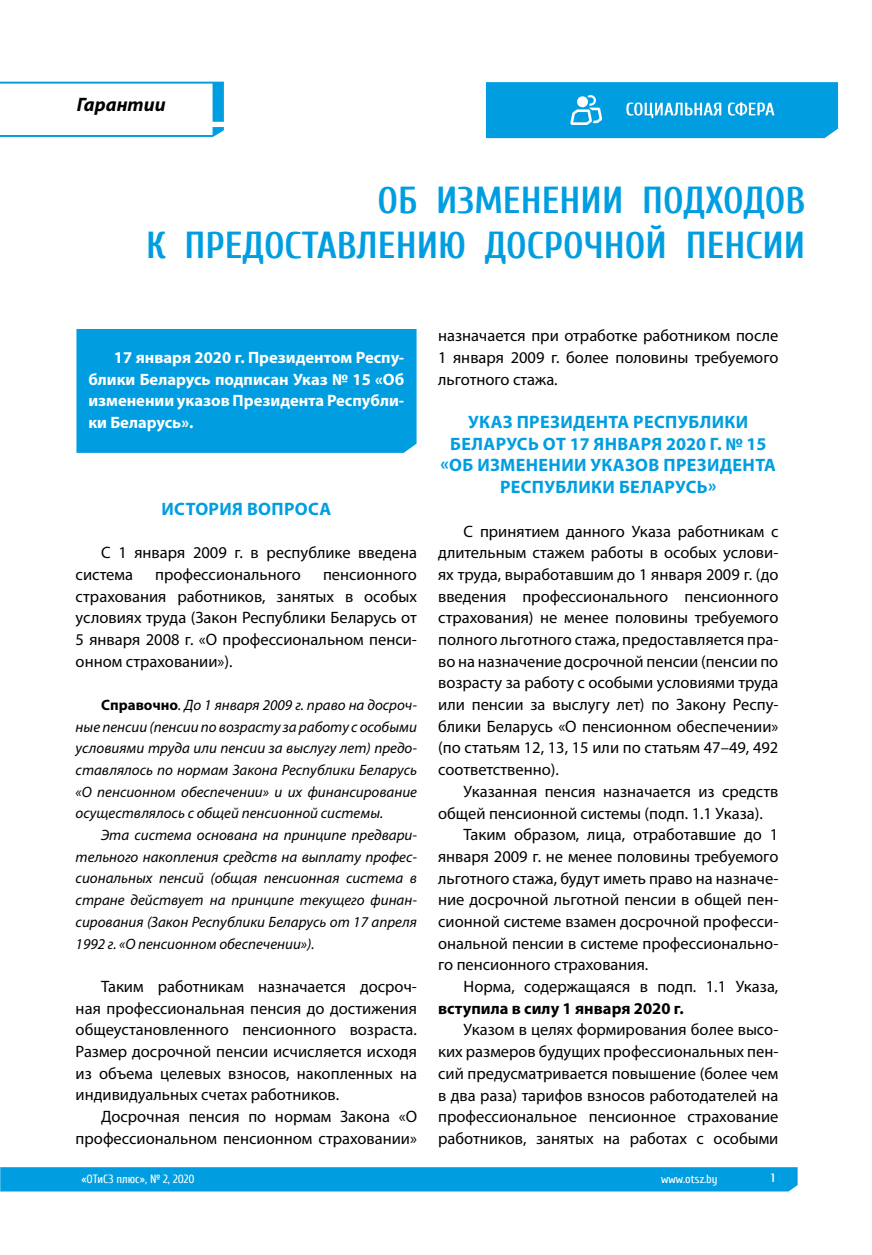
<style>
.page{position:relative;width:872px;height:1255px;background:#fff}
.page>*{position:absolute;margin:0;border:0;box-sizing:border-box;transform-origin:0 0}
.t1{font:700 37.5px/45px "Cuprum";color:#009ee0;text-align:right}
.t2{font:italic 700 19.5px "Myriad Pro";color:#000}
.t3{font:700 18px/21.6px "Myriad Pro";letter-spacing:.02em;color:#009ee0;text-align:center}
.t4{font:16.5px/21.8px "Myriad Pro";color:#000;text-align:justify}
.t5{font:700 16.5px/21.8px "Myriad Pro";color:#fff;text-align:justify}
.t6{font:700 16.5px "Myriad Pro";color:#000}
.t7{font:italic 15px/21.6px "Myriad Pro";color:#000;text-align:justify}
.t8{font:12px "Cuprum";color:#fff}
.t9{font:700 12px "Cuprum";color:#fff}
.s1{font-weight:700;font-style:normal}
</style>
<div class="page">
<div style="left:0;top:1167px;width:797px;height:24px;background:#009ee0"></div>
<div style="left:76px;top:329px;width:340px;height:124px;background:#009ee0"></div>
<svg style="left:486px;top:82px;width:352px;height:56px"></svg>
<svg style="left:0;top:82px;width:224px;height:55px"></svg>
<p class="t2" style="left:77px;top:91px;width:90px">Гарантии</p>
<h1 class="t1" style="left:146px;top:178px;width:660px">ОБ ИЗМЕНЕНИИ ПОДХОДОВ<br>К ПРЕДОСТАВЛЕНИЮ ДОСРОЧНОЙ ПЕНСИИ</h1>
<p class="t5" style="left:88px;top:346px;width:317px;text-indent:26px">17 января 2020 г. Президентом Респу&shy;блики Беларусь подписан Указ № 15 «Об изменении указов Президента Республи&shy;ки Беларусь».</p>
<p class="t3" style="left:161px;top:497px;width:171px">ИСТОРИЯ ВОПРОСА</p>
<p class="t4" style="left:76px;top:541px;width:343px;text-indent:26px">С 1 января 2009 г. в республике введена система</p>
<p class="t4" style="left:155px;top:563px;width:147px">профессионального</p>
<p class="t4" style="left:76px;top:563px;width:343px;text-indent:247px">пенсионного страхования работников, занятых в особых условиях труда (Закон Республики Беларусь от 5 января 2008 г. «О профессиональном пенси&shy;онном страховании»).</p>
<p class="t7" style="left:76px;top:694px;width:343px;text-indent:26px"><span class="s1">Справочно</span>. До 1 января 2009 г. право на досроч&shy;ные пенсии (пенсии по возрасту за работу с особыми условиями труда или пенсии за выслугу лет) предо&shy;ставлялось по нормам Закона Республики Беларусь «О пенсионном обеспечении» и их финансирование осуществлялось с общей пенсионной системы.</p>
<p class="t7" style="left:76px;top:824px;width:343px;text-indent:26px">Эта система основана на принципе предвари&shy;тельного накопления средств на выплату профес&shy;сиональных пенсий (общая пенсионная система в стране действует на принципе текущего финан&shy;сирования (Закон Республики Беларусь от 17 апреля 1992 г. «О пенсионном обеспечении»).</p>
<p class="t4" style="left:76px;top:975px;width:343px;text-indent:26px">Таким работникам назначается досроч&shy;ная профессиональная пенсия до достижения общеустановленного пенсионного возраста.<br>Размер досрочной пенсии исчисляется исходя из объема целевых взносов, накопленных на индивидуальных счетах работников.</p>
<p class="t4" style="left:76px;top:1105px;width:343px;text-align:right">Досрочная пенсия по нормам Закона «О профессиональном пенсионном страховании»</p>
<p class="t4" style="left:438px;top:325px;width:342px">назначается при отработке работником после 1 января 2009 г. более половины требуемого льготного стажа.</p>
<p class="t3" style="left:440px;top:410px;width:337px">УКАЗ ПРЕЗИДЕНТА РЕСПУБЛИКИ<br>БЕЛАРУСЬ ОТ 17 ЯНВАРЯ 2020 Г. № 15 «ОБ ИЗМЕНЕНИИ УКАЗОВ ПРЕЗИДЕНТА<br>РЕСПУБЛИКИ БЕЛАРУСЬ»</p>
<p class="t4" style="left:438px;top:520px;width:342px;text-indent:26px">С принятием данного Указа работникам с длительным стажем работы в особых услови&shy;ях труда, выработавшим до 1 января 2009 г. (до введения профессионального пенсионного страхования) не менее половины требуемого полного льготного стажа, предоставляется пра&shy;во на назначение досрочной пенсии (пенсии по возрасту за работу с особыми условиями труда или пенсии за выслугу лет) по Закону Респу&shy;блики Беларусь «О пенсионном обеспечении» (по статьям 12, 13, 15 или по статьям 47–49, 492 соответственно).</p>
<p class="t4" style="left:463px;top:780px;width:316px">Указанная пенсия назначается из средств</p>
<p class="t4" style="left:438px;top:801px;width:326px">общей пенсионной системы (подп. 1.1 Указа).</p>
<p class="t4" style="left:463px;top:823px;width:316px">Таким образом, лица, отработавшие до 1</p>
<p class="t4" style="left:438px;top:845px;width:342px">января 2009 г. не менее половины требуемого</p>
<p class="t4" style="left:438px;top:866px;width:342px">льготного стажа, будут иметь право на назначе-</p>
<p class="t4" style="left:438px;top:888px;width:342px">ние досрочной льготной пенсии в общей пен-</p>
<p class="t4" style="left:438px;top:910px;width:342px">сионной системе взамен досрочной професси-</p>
<p class="t4" style="left:438px;top:932px;width:342px">ональной пенсии в системе профессионально-</p>
<p class="t4" style="left:438px;top:953px;width:212px">го пенсионного страхования.</p>
<p class="t4" style="left:463px;top:975px;width:316px">Норма, содержащаяся в подп. 1.1 Указа,</p>
<p class="t6" style="left:438px;top:997px;width:247px">вступила в силу 1 января 2020 г.</p>
<p class="t4" style="left:438px;top:1018px;width:342px;text-indent:26px">Указом в целях формирования более высо&shy;ких размеров будущих профессиональных пен&shy;сий предусматривается повышение (более чем в два раза) тарифов взносов работодателей на профессиональное пенсионное страхование работников, занятых на работах с особыми</p>
<p class="t8" style="left:81px;top:1172px;width:115px">«ОТиСЗ плюс», № 2, 2020</p>
<p class="t8" style="left:661px;top:1172px;width:58px">www.otsz.by</p>
<p class="t9" style="left:771px;top:1171px;width:5px">1</p>
</div>
